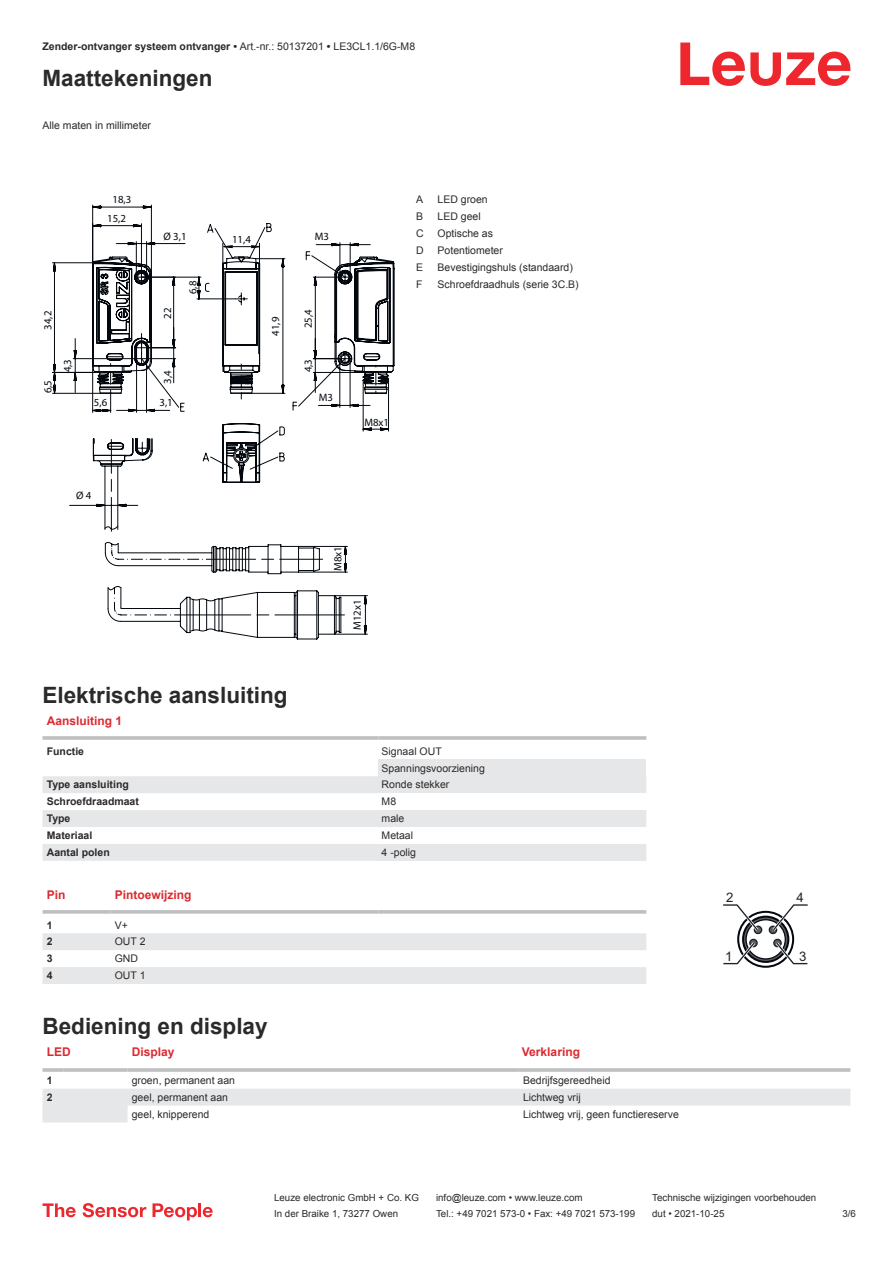
<style>
.page{position:relative;width:893px;height:1263px;background:#fff}
.page>*{position:absolute;margin:0;border:0;box-sizing:border-box;transform-origin:0 0}
.t1{font:700 22.5px "Arial";color:#2b292a}
.t2{font:13.2px "Arial";color:#1e2328}
.t3{font:700 12px "Arial";color:#db2a30}
.t4{font:10.8px/19.2px "Myriad Pro";color:#03080e;text-align:center}
.t5{font:10.5px/17px "Arial";color:#2b292a}
.t6{font:700 10.5px "Arial";color:#2b292a}
.t7{font:9.75px "Arial";color:#2b292a}
.s1{font-weight:400}
</style>
<div class="page">
<svg style="left:680px;top:43px;width:170px;height:43px"></svg>
<svg style="left:43px;top:776px;width:335px;height:85px;fill:#e6e7e9"></svg>
<hr style="left:43px;top:736px;width:335px;height:4px;background:#bdbfc1">
<hr style="left:378px;top:736px;width:268px;height:4px;background:#c8cacc">
<div style="left:378px;top:759px;width:268px;height:17px;background:#e6e7e9"></div>
<div style="left:378px;top:776px;width:268px;height:17px;background:#e6e7e9"></div>
<div style="left:378px;top:810px;width:268px;height:17px;background:#e6e7e9"></div>
<div style="left:378px;top:844px;width:268px;height:17px;background:#e6e7e9"></div>
<svg style="left:43px;top:933px;width:603px;height:51px"></svg>
<svg style="left:43px;top:910px;width:68px;height:4px"></svg>
<svg style="left:111px;top:910px;width:267px;height:4px"></svg>
<svg style="left:378px;top:910px;width:268px;height:4px"></svg>
<svg style="left:43px;top:1089px;width:807px;height:33px"></svg>
<hr style="left:43px;top:1068px;width:21px;height:4px;background:#c8cacc">
<hr style="left:64px;top:1068px;width:64px;height:4px;background:#c9cbcd">
<hr style="left:128px;top:1068px;width:391px;height:4px;background:#c8cacc">
<hr style="left:519px;top:1068px;width:331px;height:4px;background:#bdbfc1">
<svg style="left:723px;top:904px;width:85px;height:64px"></svg>
<svg style="left:43px;top:1203px;width:33px;height:14px"></svg>
<svg style="left:83px;top:1203px;width:63px;height:14px"></svg>
<svg style="left:153px;top:1203px;width:44px;height:17px"></svg>
<hr style="left:198px;top:1203px;width:3px;height:14px;background:#ed272d">
<svg style="left:203px;top:1207px;width:10px;height:10px"></svg>
<svg style="left:110px;top:616px;width:258px;height:23px"></svg>
<svg style="left:52px;top:262px;width:17px;height:132px"></svg>
<svg style="left:69px;top:204px;width:325px;height:412px"></svg>
<p class="t6" style="left:43px;top:43px;width:374px">Zender-ontvanger systeem ontvanger • <span class="s1">Art.-nr.: 50137201</span> • <span class="s1">LE3CL1.1/6G-M8</span></p>
<h1 class="t1" style="left:43px;top:70px;width:172px">Maattekeningen</h1>
<p class="t5" style="left:43px;top:117px;width:110px">Alle maten in millimeter</p>
<p class="t4" style="left:107px;top:190px;width:26px">18,3<br>15,2</p>
<p class="t4" style="left:163px;top:227px;width:25px">Ø 3,1</p>
<p class="t4" style="left:232px;top:230px;width:20px">11,4</p>
<p class="t4" style="left:315px;top:227px;width:16px">M3</p>
<p class="t4" style="left:39px;top:330px;width:20px;rotate:-90deg">34,2</p>
<p class="t4" style="left:39px;top:393px;width:15px;rotate:-90deg">6,5</p>
<p class="t4" style="left:158px;top:319px;width:13px;rotate:-90deg">22</p>
<p class="t4" style="left:184px;top:294px;width:15px;rotate:-90deg">6,8</p>
<p class="t4" style="left:266px;top:336px;width:20px;rotate:-90deg">41,9</p>
<p class="t4" style="left:299px;top:328px;width:20px;rotate:-90deg">25,4</p>
<p class="t4" style="left:58px;top:372px;width:15px;rotate:-90deg">4,3</p>
<p class="t4" style="left:299px;top:372px;width:15px;rotate:-90deg">4,3</p>
<p class="t4" style="left:158px;top:384px;width:15px;rotate:-90deg">3,4</p>
<p class="t4" style="left:94px;top:394px;width:15px">5,6</p>
<p class="t4" style="left:159px;top:394px;width:15px">3,1</p>
<p class="t4" style="left:319px;top:388px;width:16px">M3</p>
<p class="t4" style="left:364px;top:413px;width:26px">M8x1</p>
<p class="t4" style="left:76px;top:487px;width:17px">Ø 4</p>
<p class="t4" style="left:329px;top:571px;width:26px;rotate:-90deg">M8x1</p>
<p class="t4" style="left:348px;top:630px;width:32px;rotate:-90deg">M12x1</p>
<p class="t5" style="left:416px;top:192px;width:9px">A</p>
<p class="t5" style="left:438px;top:192px;width:52px">LED groen</p>
<p class="t5" style="left:416px;top:209px;width:9px">B</p>
<p class="t5" style="left:438px;top:209px;width:45px">LED geel</p>
<p class="t5" style="left:416px;top:226px;width:9px">C</p>
<p class="t5" style="left:438px;top:226px;width:57px">Optische as</p>
<p class="t5" style="left:416px;top:243px;width:9px">D</p>
<p class="t5" style="left:438px;top:243px;width:67px">Potentiometer</p>
<p class="t5" style="left:416px;top:260px;width:9px">E</p>
<p class="t5" style="left:438px;top:259px;width:137px">Bevestigingshuls (standaard)</p>
<p class="t5" style="left:416px;top:277px;width:8px">F</p>
<p class="t5" style="left:438px;top:276px;width:143px">Schroefdraadhuls (serie 3C.B)</p>
<h1 class="t1" style="left:43px;top:687px;width:247px">Elektrische aansluiting</h1>
<p class="t3" style="left:47px;top:717px;width:77px">Aansluiting 1</p>
<p class="t6" style="left:47px;top:747px;width:39px">Functie</p>
<p class="t5" style="left:382px;top:743px;width:105px">Signaal OUT<br>Spanningsvoorziening</p>
<p class="t6" style="left:47px;top:781px;width:84px">Type aansluiting</p>
<p class="t5" style="left:382px;top:777px;width:69px">Ronde stekker</p>
<p class="t6" style="left:47px;top:798px;width:94px">Schroefdraadmaat</p>
<p class="t5" style="left:382px;top:794px;width:16px">M8</p>
<p class="t6" style="left:47px;top:815px;width:25px">Type</p>
<p class="t5" style="left:382px;top:811px;width:24px">male</p>
<p class="t6" style="left:47px;top:831px;width:47px">Materiaal</p>
<p class="t5" style="left:382px;top:828px;width:33px">Metaal</p>
<p class="t6" style="left:47px;top:848px;width:65px">Aantal polen</p>
<p class="t5" style="left:382px;top:845px;width:36px">4 -polig</p>
<p class="t3" style="left:47px;top:890px;width:20px">Pin</p>
<p class="t3" style="left:115px;top:890px;width:78px">Pintoewijzing</p>
<p class="t6" style="left:47px;top:921px;width:7px">1</p>
<p class="t5" style="left:115px;top:917px;width:15px">V+</p>
<p class="t6" style="left:47px;top:938px;width:7px">2</p>
<p class="t5" style="left:115px;top:934px;width:32px">OUT 2</p>
<p class="t6" style="left:47px;top:955px;width:7px">3</p>
<p class="t5" style="left:115px;top:950px;width:25px">GND</p>
<p class="t6" style="left:47px;top:972px;width:7px">4</p>
<p class="t5" style="left:115px;top:968px;width:32px">OUT 1</p>
<h1 class="t1" style="left:43px;top:1018px;width:227px">Bediening en display</h1>
<p class="t3" style="left:47px;top:1047px;width:25px">LED</p>
<p class="t3" style="left:132px;top:1047px;width:44px">Display</p>
<p class="t3" style="left:522px;top:1047px;width:60px">Verklaring</p>
<p class="t6" style="left:47px;top:1076px;width:7px">1</p>
<p class="t5" style="left:132px;top:1073px;width:105px">groen, permanent aan</p>
<p class="t5" style="left:523px;top:1073px;width:89px">Bedrijfsgereedheid</p>
<p class="t6" style="left:47px;top:1093px;width:7px">2</p>
<p class="t5" style="left:132px;top:1090px;width:98px">geel, permanent aan</p>
<p class="t5" style="left:523px;top:1090px;width:59px">Lichtweg vrij</p>
<p class="t5" style="left:132px;top:1106px;width:79px">geel, knipperend</p>
<p class="t5" style="left:523px;top:1106px;width:157px">Lichtweg vrij, geen functiereserve</p>
<p class="t2" style="left:726px;top:890px;width:9px">2</p>
<p class="t2" style="left:796px;top:890px;width:9px">4</p>
<p class="t2" style="left:725px;top:949px;width:9px">1</p>
<p class="t2" style="left:799px;top:949px;width:9px">3</p>
<p class="t7" style="left:274px;top:1194px;width:146px">Leuze electronic GmbH + Co. KG</p>
<p class="t7" style="left:436px;top:1194px;width:148px">info@leuze.com • www.leuze.com</p>
<p class="t7" style="left:652px;top:1194px;width:166px">Technische wijzigingen voorbehouden</p>
<p class="t7" style="left:274px;top:1210px;width:126px">In der Braike 1, 73277 Owen</p>
<p class="t7" style="left:436px;top:1210px;width:201px">Tel.: +49 7021 573-0 • Fax: +49 7021 573-199</p>
<p class="t7" style="left:652px;top:1210px;width:74px">dut • 2021-10-25</p>
<p class="t7" style="left:842px;top:1210px;width:15px">3 /6</p>
</div>
